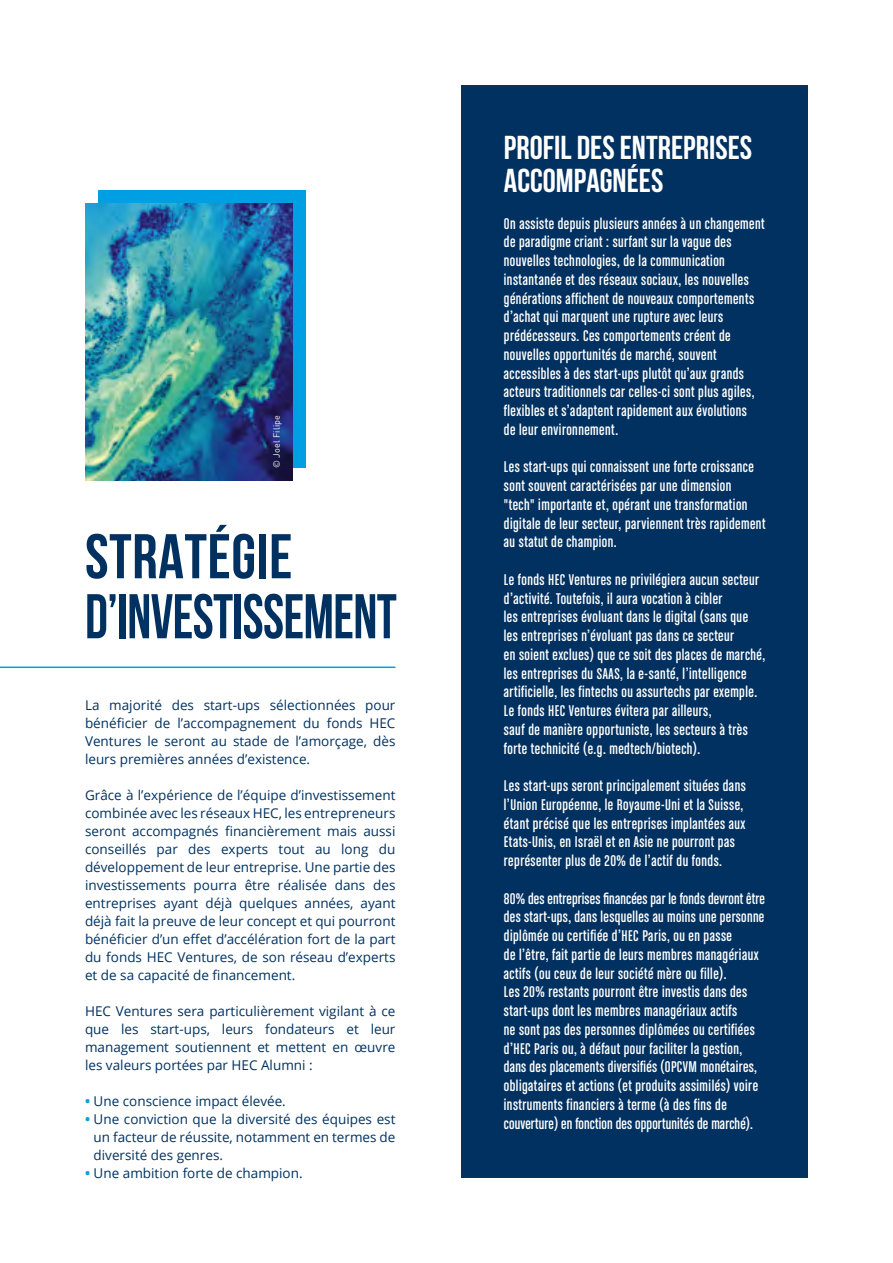
<style>
.page{position:relative;width:893px;height:1263px;background:#fff}
.page>*{position:absolute;margin:0;border:0;box-sizing:border-box;transform-origin:0 0}
.t1{font:700 63px/60px "Bebas Neue";letter-spacing:-.01em;color:#003160}
.t2{font:700 33px/33px "Bebas Neue";color:#fff}
.t3{font:16.5px/18.8px "Chalet Comprime Cologne Sixty";letter-spacing:.03em;color:#fff}
.t4{font:13.5px/18px "Open Sans";color:#003160;text-align:justify}
.t5{font:9px "DIN";letter-spacing:.03em;color:#fff}
.s1{font-weight:700;color:#009fe3}
</style>
<div class="page">
<div style="left:99px;top:190px;width:207px;height:277px;background:#009fe3"></div>
<img style="left:85px;top:204px;width:207px;height:277px">
<hr style="left:0;top:666px;width:395px;height:2px;background:#009fe3">
<div style="left:461px;top:85px;width:347px;height:1093px;background:#003160"></div>
<p class="t5" style="left:271px;top:468px;width:55px;rotate:-90deg">© Joel Filipe</p>
<h1 class="t1" style="left:85px;top:526px;width:313px">STRATÉGIE<br>D’INVESTISSEMENT</h1>
<p class="t4" style="left:85px;top:696px;width:312px">La majorité des start-ups sélectionnées pour bénéficier de l’accompagnement du fonds HEC Ventures le seront au stade de l’amorçage, dès leurs premières années d’existence.</p>
<p class="t4" style="left:85px;top:786px;width:312px">Grâce à l’expérience de l’équipe d’investissement combinée avec les réseaux HEC, les entrepreneurs seront accompagnés financièrement mais aussi conseillés par des experts tout au long du développement de leur entreprise. Une partie des investissements pourra être réalisée dans des entreprises ayant déjà quelques années, ayant déjà fait la preuve de leur concept et qui pourront bénéficier d’un effet d’accélération fort de la part du fonds HEC Ventures, de son réseau d’experts et de sa capacité de financement.</p>
<p class="t4" style="left:85px;top:1002px;width:312px">HEC Ventures sera particulièrement vigilant à ce que les start-ups, leurs fondateurs et leur management soutiennent et mettent en œuvre les valeurs portées par HEC Alumni :</p>
<p class="t4" style="left:85px;top:1091px;width:202px"><span class="s1">•</span> Une conscience impact élevée.</p>
<p class="t4" style="left:94px;top:1109px;width:303px;text-indent:-9px"><span class="s1">•</span> Une conviction que la diversité des équipes est un facteur de réussite, notamment en termes de diversité des genres.</p>
<p class="t4" style="left:85px;top:1163px;width:219px"><span class="s1">•</span> Une ambition forte de champion.</p>
<h2 class="t2" style="left:504px;top:131px;width:250px">PROFIL DES ENTREPRISES<br>ACCOMPAGNÉES</h2>
<p class="t3" style="left:504px;top:214px;width:262px">On assiste depuis plusieurs années à un changement de paradigme criant : surfant sur la vague des nouvelles technologies, de la communication instantanée et des réseaux sociaux, les nouvelles générations affichent de nouveaux comportements d’achat qui marquent une rupture avec leurs prédécesseurs. Ces comportements créent de nouvelles opportunités de marché, souvent accessibles à des start-ups plutôt qu’aux grands acteurs traditionnels car celles-ci sont plus agiles, flexibles et s’adaptent rapidement aux évolutions<br>de leur environnement.</p>
<p class="t3" style="left:504px;top:457px;width:263px">Les start-ups qui connaissent une forte croissance sont souvent caractérisées par une dimension "tech" importante et, opérant une transformation digitale de leur secteur, parviennent très rapidement au statut de champion.</p>
<p class="t3" style="left:504px;top:570px;width:263px">Le fonds HEC Ventures ne privilégiera aucun secteur d’activité. Toutefois, il aura vocation à cibler<br>les entreprises évoluant dans le digital (sans que les entreprises n’évoluant pas dans ce secteur<br>en soient exclues) que ce soit des places de marché, les entreprises du SAAS, la e-santé, l’intelligence artificielle, les fintechs ou assurtechs par exemple.<br>Le fonds HEC Ventures évitera par ailleurs,<br>sauf de manière opportuniste, les secteurs à très forte technicité (e.g. medtech/biotech).</p>
<p class="t3" style="left:504px;top:776px;width:243px">Les start-ups seront principalement situées dans l’Union Européenne, le Royaume-Uni et la Suisse, étant précisé que les entreprises implantées aux Etats-Unis, en Israël et en Asie ne pourront pas représenter plus de 20% de l’actif du fonds.</p>
<p class="t3" style="left:504px;top:889px;width:262px">80% des entreprises financées par le fonds devront être des start-ups, dans lesquelles au moins une personne diplômée ou certifiée d’HEC Paris, ou en passe<br>de l’être, fait partie de leurs membres managériaux actifs (ou ceux de leur société mère ou fille).<br>Les 20% restants pourront être investis dans des start-ups dont les membres managériaux actifs<br>ne sont pas des personnes diplômées ou certifiées d’HEC Paris ou, à défaut pour faciliter la gestion, dans des placements diversifiés (OPCVM monétaires, obligataires et actions (et produits assimilés) voire instruments financiers à terme (à des fins de couverture) en fonction des opportunités de marché).</p>
</div>
